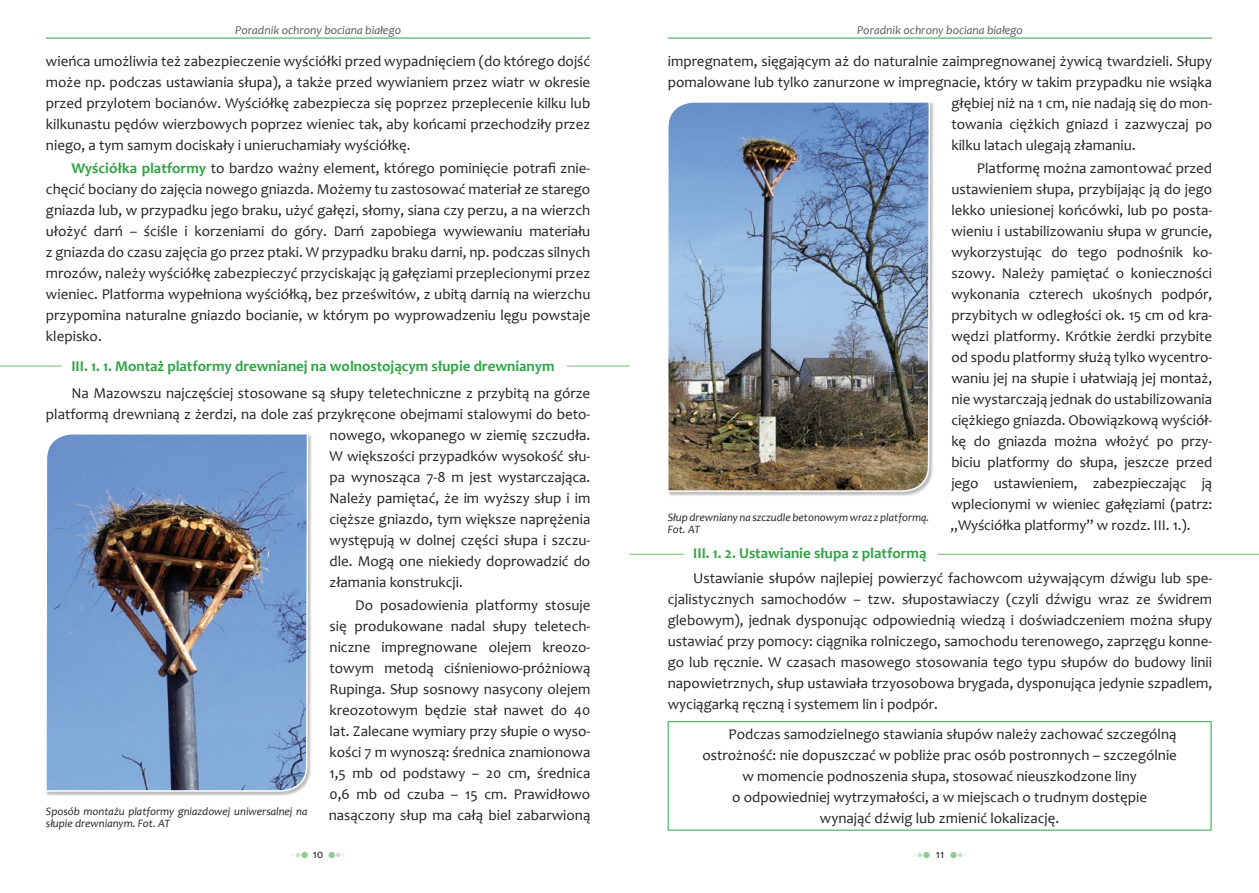
<style>
.page{position:relative;width:1259px;height:893px;background:#fff}
.page>*{position:absolute;margin:0;border:0;box-sizing:border-box;transform-origin:0 0}
.t1{font:15px/21px "Candara";color:#231f20;text-align:justify}
.t2{font:italic 12px "Candara";color:#57585a}
.t3{font:12px "Candara";color:#231f20}
.t4{font:italic 11.25px/12px "Candara";color:#231f20}
.s1{font-weight:700;color:#2da343}
</style>
<div class="page">
<div style="left:44px;top:432px;width:270px;height:365px;background:#231f20;opacity:.3"></div>
<img style="left:44px;top:432px;width:265px;height:360px">
<hr style="left:0;top:366px;width:62px;height:1px;background:#6bc069">
<hr style="left:567px;top:366px;width:62px;height:1px;background:#6bc069">
<div style="left:301px;top:852px;width:7px;height:6px;background:#8ecc94;border-radius:50%"></div>
<svg style="left:291px;top:853px;width:9px;height:4px"></svg>
<div style="left:328px;top:852px;width:7px;height:6px;background:#8ecc94;border-radius:50%"></div>
<svg style="left:336px;top:853px;width:9px;height:4px"></svg>
<hr style="left:46px;top:38px;width:544px;height:1px;background:#2da343">
<hr style="left:668px;top:721px;width:543px;height:1px;background:#2da343">
<hr style="left:668px;top:722px;width:1px;height:108px;background:#2da343">
<hr style="left:1210px;top:722px;width:1px;height:108px;background:#2da343">
<hr style="left:668px;top:830px;width:543px;height:1px;background:#2da343">
<div style="left:666px;top:100px;width:269px;height:397px;background:#231f20;opacity:.3"></div>
<img style="left:666px;top:100px;width:265px;height:393px">
<hr style="left:629px;top:554px;width:55px;height:1px;background:#6bc069">
<hr style="left:937px;top:554px;width:322px;height:1px;background:#6bc069">
<svg style="left:913px;top:852px;width:16px;height:6px"></svg>
<svg style="left:950px;top:852px;width:17px;height:6px"></svg>
<hr style="left:668px;top:38px;width:544px;height:1px;background:#2da343">
<p class="t2" style="left:235px;top:23px;width:167px">Poradnik ochrony bociana białego</p>
<p class="t2" style="left:857px;top:23px;width:167px">Poradnik ochrony bociana białego</p>
<p class="t1" style="left:46px;top:51px;width:546px">wieńca umożliwia też zabezpieczenie wyściółki przed wypadnięciem (do którego dojść może np. podczas ustawiania słupa), a także przed wywianiem przez wiatr w okresie przed przylotem bocianów. Wyściółkę zabezpiecza się poprzez przeplecenie kilku lub kilkunastu pędów wierzbowych poprzez wieniec tak, aby końcami przechodziły przez niego, a tym samym dociskały i unieruchamiały wyściółkę.</p>
<p class="t1" style="left:46px;top:158px;width:546px;text-indent:26px"><span class="s1">Wyściółka platformy</span> to bardzo ważny element, którego pominięcie potrafi znie&shy;chęcić bociany do zajęcia nowego gniazda. Możemy tu zastosować materiał ze starego gniazda lub, w przypadku jego braku, użyć gałęzi, słomy, siana czy perzu, a na wierzch ułożyć darń – ściśle i korzeniami do góry. Darń zapobiega wywiewaniu materiału z gniazda do czasu zajęcia go przez ptaki. W przypadku braku darni, np. podczas silnych mrozów, należy wyściółkę zabezpieczyć przyciskając ją gałęziami przeplecionymi przez wieniec. Platforma wypełniona wyściółką, bez prześwitów, z ubitą darnią na wierzchu przypomina naturalne gniazdo bocianie, w którym po wyprowadzeniu lęgu powstaje klepisko.</p>
<p class="t1" style="left:71px;top:352px;width:520px;line-height:27.5px"><span class="s1">III. 1. 1. Montaż platformy drewnianej na wolnostojącym słupie drewnianym<br></span>Na Mazowszu najczęściej stosowane są słupy teletechniczne z przybitą na górze</p>
<p class="t1" style="left:329px;top:404px;width:262px;text-indent:-284px">platformą drewnianą z żerdzi, na dole zaś przykręcone obejmami stalowymi do beto&shy;nowego, wkopanego w ziemię szczudła.<br>W większości przypadków wysokość słu&shy;pa wynosząca 7-8 m jest wystarczająca.<br>Należy pamiętać, że im wyższy słup i im cięższe gniazdo, tym większe naprężenia występują w dolnej części słupa i szczu&shy;dle. Mogą one niekiedy doprowadzić do złamania konstrukcji.</p>
<p class="t1" style="left:329px;top:595px;width:263px;text-indent:26px">Do posadowienia platformy stosuje się produkowane nadal słupy teletech&shy;niczne impregnowane olejem kreozo&shy;towym metodą ciśnieniowo-próżniową Rupinga. Słup sosnowy nasycony olejem kreozotowym będzie stał nawet do 40 lat. Zalecane wymiary przy słupie o wyso&shy;kości 7 m wynoszą: średnica znamionowa 1,5 mb od podstawy – 20 cm, średnica 0,6 mb od czuba – 15 cm. Prawidłowo nasączony słup ma całą biel zabarwioną</p>
<p class="t4" style="left:46px;top:805px;width:263px">Sposób montażu platformy gniazdowej uniwersalnej na słupie drewnianym. Fot. AT</p>
<p class="t1" style="left:668px;top:51px;width:546px">impregnatem, sięgającym aż do naturalnie zaimpregnowanej żywicą twardzieli. Słupy</p>
<p class="t1" style="left:668px;top:72px;width:546px">pomalowane lub tylko zanurzone w impregnacie, który w takim przypadku nie wsiąka</p>
<p class="t1" style="left:951px;top:93px;width:262px">głębiej niż na 1 cm, nie nadają się do mon-</p>
<p class="t1" style="left:951px;top:114px;width:262px">towania ciężkich gniazd i zazwyczaj po</p>
<p class="t1" style="left:951px;top:135px;width:186px">kilku latach ulegają złamaniu.</p>
<p class="t1" style="left:950px;top:158px;width:263px;text-indent:26px">Platformę można zamontować przed ustawieniem słupa, przybijając ją do jego lekko uniesionej końcówki, lub po posta&shy;wieniu i ustabilizowaniu słupa w gruncie, wykorzystując do tego podnośnik ko&shy;szowy. Należy pamiętać o konieczności wykonania czterech ukośnych podpór, przybitych w odległości ok. 15 cm od kra&shy;wędzi platformy. Krótkie żerdki przybite od spodu platformy służą tylko wycentro&shy;waniu jej na słupie i ułatwiają jej montaż, nie wystarczają jednak do ustabilizowania ciężkiego gniazda. Obowiązkową wyściół&shy;kę do gniazda można włożyć po przy&shy;biciu platformy do słupa, jeszcze przed jego ustawieniem, zabezpieczając ją wplecionymi w wieniec gałęziami (patrz: „Wyściółka platformy” w rozdz. III. 1.).</p>
<p class="t1" style="left:693px;top:540px;width:520px;line-height:25.2px"><span class="s1">III. 1. 2. Ustawianie słupa z platformą<br></span>Ustawianie słupów najlepiej powierzyć fachowcom używającym dźwigu lub spe-</p>
<p class="t1" style="left:668px;top:589px;width:546px">cjalistycznych samochodów – tzw. słupostawiaczy (czyli dźwigu wraz ze świdrem glebowym), jednak dysponując odpowiednią wiedzą i doświadczeniem można słupy ustawiać przy pomocy: ciągnika rolniczego, samochodu terenowego, zaprzęgu konne&shy;go lub ręcznie. W czasach masowego stosowania tego typu słupów do budowy linii napowietrznych, słup ustawiała trzyosobowa brygada, dysponująca jedynie szpadlem, wyciągarką ręczną i systemem lin i podpór.</p>
<p class="t1" style="left:728px;top:724px;width:449px">Podczas samodzielnego stawiania słupów należy zachować szczególną</p>
<p class="t1" style="left:702px;top:745px;width:476px">ostrożność: nie dopuszczać w pobliże prac osób postronnych – szczególnie</p>
<p class="t1" style="left:742px;top:766px;width:396px">w momencie podnoszenia słupa, stosować nieuszkodzone liny</p>
<p class="t1" style="left:732px;top:787px;width:417px">o odpowiedniej wytrzymałości, a w miejscach o trudnym dostępie</p>
<p class="t1" style="left:820px;top:808px;width:241px">wynająć dźwig lub zmienić lokalizację.</p>
<p class="t4" style="left:668px;top:511px;width:263px">Słup drewniany na szczudle betonowym wraz z platformą.<br>Fot. AT</p>
<p class="t3" style="left:313px;top:847px;width:12px">10</p>
<p class="t3" style="left:935px;top:847px;width:10px">11</p>
</div>
